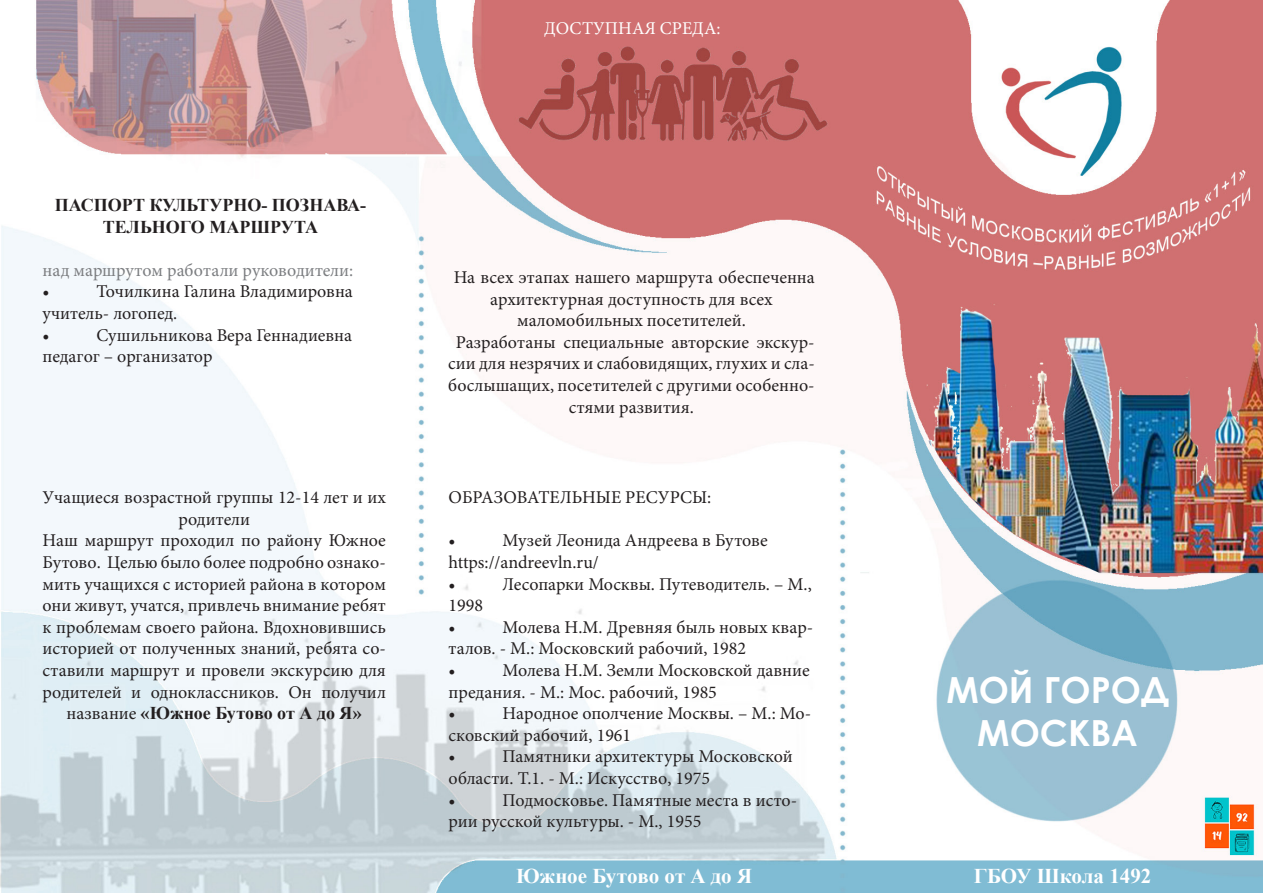
<style>
.page{position:relative;width:1263px;height:893px;background:#fff}
.page>*{position:absolute;margin:0;border:0;box-sizing:border-box;transform-origin:0 0}
.t1{font:700 36px/43.2px "Century Gothic";color:#fff;text-align:center}
.t2{font:700 21px "Times New Roman";color:#fff}
.t3{font:18px/21.6px "Minion Pro";color:#231f20}
.t4{font:700 18px/21.6px "Times New Roman";color:#231f20;text-align:center}
.t5{font:18px "Minion Pro";color:#7c7e81}
.t6{font:18px "Minion Pro";color:#fff}
.s1{font-family:"Minion Pro";font-weight:400}
</style>
<div class="page">
<img style="left:0;top:0;width:1263px;height:893px">
<p class="t6" style="left:544px;top:17px;width:178px">ДОСТУПНАЯ СРЕДА:</p>
<p class="t4" style="left:55px;top:194px;width:313px">ПАСПОРТ КУЛЬТУРНО- ПОЗНАВА-<br>ТЕЛЬНОГО МАРШРУТА</p>
<p class="t5" style="left:43px;top:258px;width:312px">над маршрутом работали руководители:</p>
<p class="t3" style="left:43px;top:281px;width:9px">•</p>
<p class="t3" style="left:43px;top:281px;width:312px;text-indent:54px">Точилкина Галина Владимировна учитель- логопед.<br>•</p>
<p class="t3" style="left:43px;top:324px;width:311px;text-indent:54px">Сушильникова Вера Геннадиевна педагог – организатор</p>
<p class="t3" style="left:43px;top:487px;width:345px;text-align:center">Учащиеся возрастной группы 12-14 лет и их родители<br>Наш маршрут проходил по району Южное Бутово. Целью было более подробно ознако&shy;мить учащихся с историей района в котором они живут, учатся, привлечь внимание ребят к проблемам своего района. Вдохновившись историей от полученных знаний, ребята со&shy;ставили маршрут и провели экскурсию для родителей и одноклассников. Он получил</p>
<p class="t4" style="left:67px;top:702px;width:297px"><span class="s1">название</span> «Южное Бутово от А до Я»</p>
<p class="t3" style="left:448px;top:267px;width:368px;text-align:center">На всех этапах нашего маршрута обеспеченна архитектурная доступность для всех маломобильных посетителей.<br>Разработаны специальные авторские экскур&shy;сии для незрячих и слабовидящих, глухих и сла&shy;бослышащих, посетителей с другими особенно&shy;стями развития.</p>
<p class="t3" style="left:449px;top:487px;width:264px">ОБРАЗОВАТЕЛЬНЫЕ РЕСУРСЫ:</p>
<p class="t3" style="left:449px;top:530px;width:9px">•</p>
<p class="t3" style="left:449px;top:530px;width:321px;text-indent:54px">Музей Леонида Андреева в Бутове https://andreevln.ru/<br>•</p>
<p class="t3" style="left:503px;top:573px;width:311px">Лесопарки Москвы. Путеводитель. – М.,</p>
<p class="t3" style="left:449px;top:595px;width:36px">1998 •</p>
<p class="t3" style="left:449px;top:616px;width:366px;text-indent:54px">Молева Н.М. Древняя быль новых квар&shy;талов. - М.: Московский рабочий, 1982<br>•</p>
<p class="t3" style="left:449px;top:659px;width:363px;text-indent:54px">Молева Н.М. Земли Московской давние предания. - М.: Мос. рабочий, 1985<br>•</p>
<p class="t3" style="left:449px;top:703px;width:364px;text-indent:54px">Народное ополчение Москвы. – М.: Мо&shy;сковский рабочий, 1961<br>•</p>
<p class="t3" style="left:449px;top:746px;width:346px;text-indent:54px">Памятники архитектуры Московской области. Т.1. - М.: Искусство, 1975<br>•</p>
<p class="t3" style="left:449px;top:789px;width:350px;text-indent:54px">Подмосковье. Памятные места в исто&shy;рии русской культуры. - М., 1955</p>
<p class="t2" style="left:516px;top:861px;width:238px">Южное Бутово от А до Я</p>
<h1 class="t1" style="left:946px;top:667px;width:224px">МОЙ ГОРОД<br>МОСКВА</h1>
<p class="t2" style="left:974px;top:861px;width:179px">ГБОУ Школа 1492</p>
</div>
